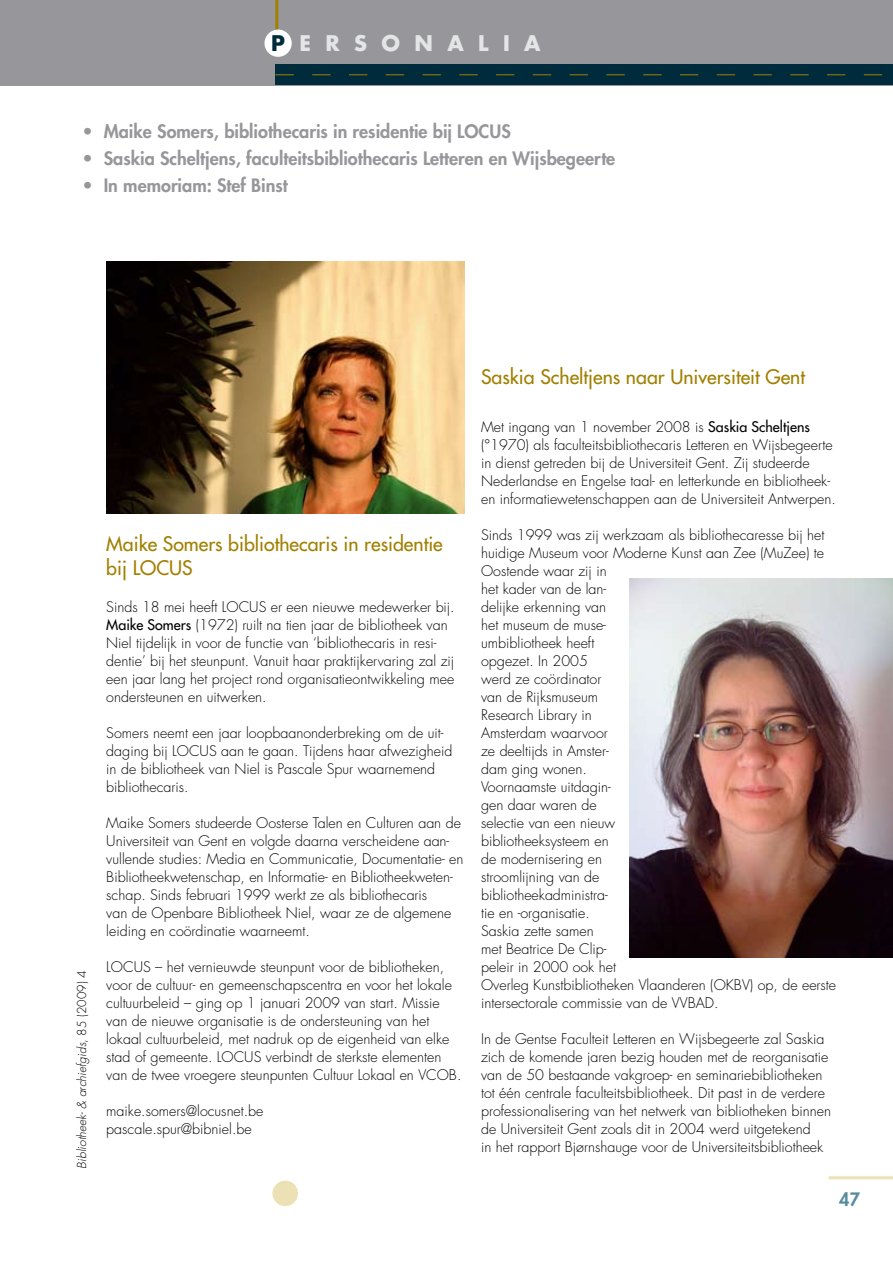
<style>
.page{position:relative;width:893px;height:1263px;background:#fff}
.page>*{position:absolute;margin:0;border:0;box-sizing:border-box;transform-origin:0 0}
.t1{font:700 21px "Futura";color:#e3e5e6}
.t2{font:19.5px/24px "Futura";color:#a18000}
.t3{font:800 18px "Futura";color:#97979b}
.t4{font:800 18px "Futura";color:#588b9d}
.t5{font:300 14.25px/18px "Futura";color:#000}
.t6{font:italic 300 12px "Futura";color:#000}
.s1{color:#002b3d}
.s2{font-style:normal}
.s3{font-weight:400}
</style>
<div class="page">
<hr style="left:829px;top:1176px;width:64px;height:3px;background:#ece1b4">
<div style="left:0;top:0;width:893px;height:85px;background:#97979b"></div>
<hr style="left:275px;top:0;width:3px;height:54px;background:#a18000">
<div style="left:264px;top:30px;width:28px;height:27px;background:#fff;border-radius:50%"></div>
<div style="left:275px;top:64px;width:618px;height:21px;background:#002b3d"></div>
<svg style="left:275px;top:74px;width:608px;height:1px"></svg>
<div style="left:272px;top:1180px;width:26px;height:26px;background:#ece1b4;border-radius:50%"></div>
<img style="left:107px;top:262px;width:357px;height:252px">
<img style="left:630px;top:578px;width:263px;height:379px">
<h1 class="t1" style="left:271px;top:29px;width:271px"><span class="s1">P</span> E R S O N A L I A</h1>
<p class="t3" style="left:82px;top:120px;width:430px">• Maike Somers, bibliothecaris in residentie bij LOCUS</p>
<p class="t3" style="left:82px;top:147px;width:534px">• Saskia Scheltjens, faculteitsbibliothecaris Letteren en Wijsbegeerte</p>
<p class="t3" style="left:82px;top:174px;width:207px">• In memoriam: Stef Binst</p>
<p class="t6" style="left:74px;top:1168px;width:200px;rotate:-90deg">Bibliotheek- &amp; archiefgids<span class="s2">, 85 (2009) 4</span></p>
<h2 class="t2" style="left:106px;top:532px;width:338px">Maike Somers bibliothecaris in residentie bij LOCUS</h2>
<p class="t5" style="left:106px;top:598px;width:350px">Sinds 18 mei heeft LOCUS er een nieuwe medewerker bij.<br><span class="s3">Maike Somers</span> (1972) ruilt na tien jaar de bibliotheek van Niel tijdelijk in voor de functie van ‘bibliothecaris in resi&shy;dentie’ bij het steunpunt. Vanuit haar praktijkervaring zal zij een jaar lang het project rond organisatieontwikkeling mee ondersteunen en uitwerken.</p>
<p class="t5" style="left:106px;top:724px;width:348px">Somers neemt een jaar loopbaanonderbreking om de uit&shy;daging bij LOCUS aan te gaan. Tijdens haar afwezigheid in de bibliotheek van Niel is Pascale Spur waarnemend bibliothecaris.</p>
<p class="t5" style="left:106px;top:814px;width:359px">Maike Somers studeerde Oosterse Talen en Culturen aan de Universiteit van Gent en volgde daarna verscheidene aan&shy;vullende studies: Media en Communicatie, Documentatie- en Bibliotheekwetenschap, en Informatie- en Bibliotheekweten&shy;schap. Sinds februari 1999 werkt ze als bibliothecaris<br>van de Openbare Bibliotheek Niel, waar ze de algemene leiding en coördinatie waarneemt.</p>
<p class="t5" style="left:106px;top:958px;width:357px">LOCUS – het vernieuwde steunpunt voor de bibliotheken, voor de cultuur- en gemeenschapscentra en voor het lokale cultuurbeleid – ging op 1 januari 2009 van start. Missie van de nieuwe organisatie is de ondersteuning van het lokaal cultuurbeleid, met nadruk op de eigenheid van elke stad of gemeente. LOCUS verbindt de sterkste elementen van de twee vroegere steunpunten Cultuur Lokaal en VCOB.</p>
<p class="t5" style="left:106px;top:1102px;width:159px">maike.somers@locusnet.be pascale.spur@bibniel.be</p>
<h2 class="t2" style="left:481px;top:365px;width:325px">Saskia Scheltjens naar Universiteit Gent</h2>
<p class="t5" style="left:481px;top:418px;width:356px">Met ingang van 1 november 2008 is <span class="s3">Saskia Scheltjens </span>(°1970) als faculteitsbibliothecaris Letteren en Wijsbegeerte in dienst getreden bij de Universiteit Gent. Zij studeerde Nederlandse en Engelse taal- en letterkunde en bibliotheek&shy;en informatiewetenschappen aan de Universiteit Antwerpen.</p>
<p class="t5" style="left:481px;top:526px;width:356px">Sinds 1999 was zij werkzaam als bibliothecaresse bij het huidige Museum voor Moderne Kunst aan Zee (MuZee) te<br>Oostende waar zij in<br>het kader van de lan-<br>delijke erkenning van<br>het museum de muse-<br>umbibliotheek heeft<br>opgezet. In 2005<br>werd ze coördinator<br>van de Rijksmuseum<br>Research Library in<br>Amsterdam waarvoor<br>ze deeltijds in Amster-<br>dam ging wonen.<br>Voornaamste uitdagin-<br>gen daar waren de<br>selectie van een nieuw<br>bibliotheeksysteem en<br>de modernisering en<br>stroomlijning van de<br>bibliotheekadministra-<br>tie en -organisatie.<br>Saskia zette samen<br>met Beatrice De Clip-<br>peleir in 2000 ook het<br>Overleg Kunstbibliotheken Vlaanderen (OKBV) op, de eerste intersectorale commissie van de VVBAD.</p>
<p class="t5" style="left:481px;top:1030px;width:351px">In de Gentse Faculteit Letteren en Wijsbegeerte zal Saskia zich de komende jaren bezig houden met de reorganisatie van de 50 bestaande vakgroep- en seminariebibliotheken tot één centrale faculteitsbibliotheek. Dit past in de verdere professionalisering van het netwerk van bibliotheken binnen de Universiteit Gent zoals dit in 2004 werd uitgetekend<br>in het rapport Bjørnshauge voor de Universiteitsbibliotheek</p>
<p class="t4" style="left:839px;top:1188px;width:22px">47</p>
</div>
